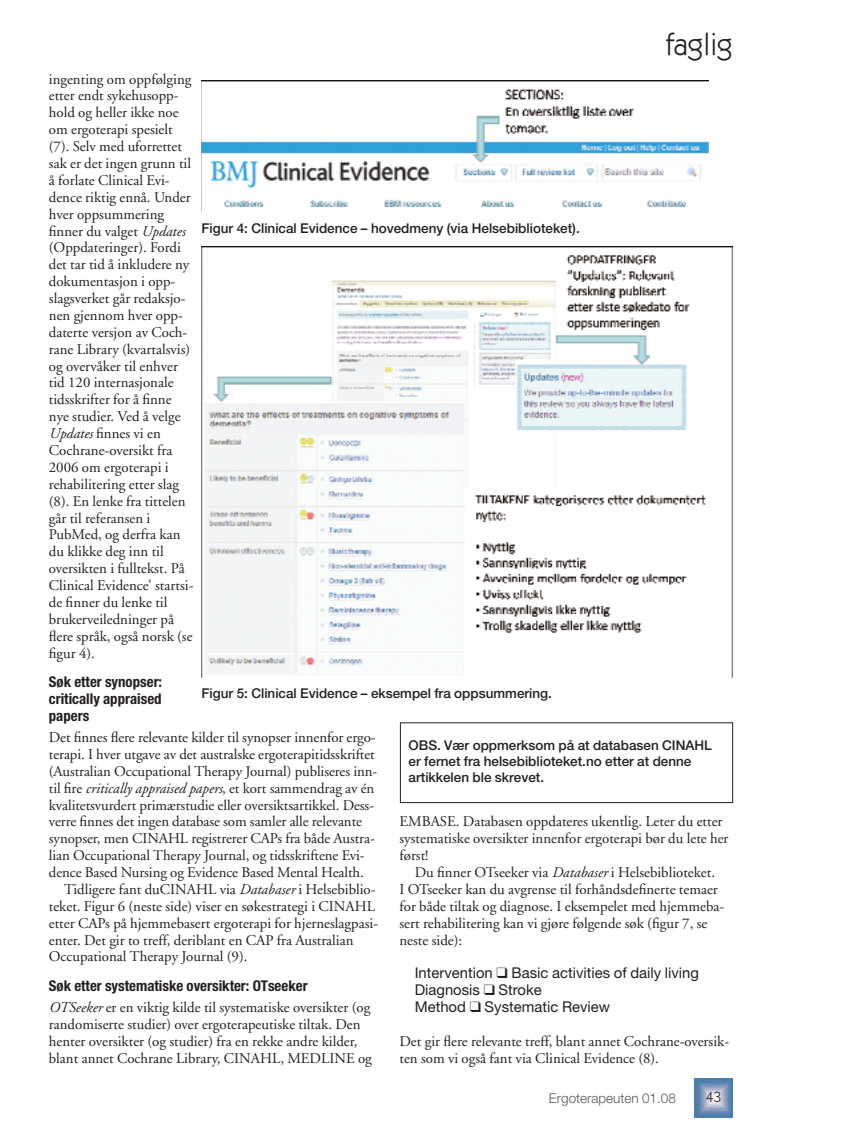
<style>
.page{position:relative;width:864px;height:1137px;background:#fff}
.page>*{position:absolute;margin:0;border:0;box-sizing:border-box;transform-origin:0 0}
.t1{font:31.05px "Itc Kabel";color:#231f20}
.t2{font:14.85px/17px "Adobe Garamond";color:#231f20}
.t3{font:700 condensed 14.85px/17px "Helvetica Neue";color:#231f20;text-align:justify}
.t4{font:14.85px/17px "Helvetica Neue";color:#231f20}
.t5{font:14.85px "Itc Kabel";color:#231f20}
.t6{font:500 13.5px/16.2px "Helvetica Neue";color:#231f20}
.t7{font:300 13.5px "Helvetica Neue";color:#58595b}
.s1{font-style:italic}
</style>
<div class="page">
<img style="left:695px;top:1078px;width:38px;height:39px">
<img style="left:202px;top:80px;width:506px;height:127px">
<img style="left:202px;top:247px;width:531px;height:430px">
<h1 class="t1" style="left:666px;top:32px;width:69px">faglig</h1>
<p class="t2" style="left:49px;top:72px;width:146px">ingenting om oppfølging etter endt sykehusopp&shy;hold og heller ikke noe om ergoterapi spesielt (7). Selv med uforrettet sak er det ingen grunn til å forlate Clinical Evi&shy;dence riktig ennå. Under hver oppsummering finner du valget <span class="s1">Updates </span>(Oppdateringer). Fordi det tar tid å inkludere ny dokumentasjon i opp&shy;slagsverket går redaksjo&shy;nen gjennom hver opp&shy;daterte versjon av Coch&shy;rane Library (kvartalsvis) og overvåker til enhver tid 120 internasjonale tidsskrifter for å finne nye studier. Ved å velge<br><span class="s1">Updates</span> finnes vi en<br>Cochrane-oversikt fra<br>2006 om ergoterapi i rehabilitering etter slag (8). En lenke fra tittelen går til referansen i<br>PubMed, og derfra kan du klikke deg inn til oversikten i fulltekst. På<br>Clinical Evidence’ startsi&shy;de finner du lenke til brukerveiledninger på flere språk, også norsk (se figur 4).</p>
<p class="t3" style="left:49px;top:675px;width:115px">Søk etter synopser: critically appraised papers</p>
<p class="t2" style="left:49px;top:730px;width:328px">Det finnes flere relevante kilder til synopser innenfor ergo-</p>
<p class="t2" style="left:49px;top:747px;width:327px">terapi. I hver utgave av det australske ergoterapitidsskriftet</p>
<p class="t2" style="left:49px;top:764px;width:330px">(Australian Occupational Therapy Journal) publiseres inn-</p>
<p class="t2" style="left:49px;top:781px;width:327px">til fire <span class="s1">critically appraised papers</span>, et kort sammendrag av én</p>
<p class="t2" style="left:49px;top:797px;width:327px">kvalitetsvurdert primærstudie eller oversiktsartikkel. Dess-</p>
<p class="t2" style="left:49px;top:814px;width:315px">verre finnes det ingen database som samler alle relevante</p>
<p class="t2" style="left:49px;top:831px;width:327px">synopser, men CINAHL registrerer CAPs fra både Austra-</p>
<p class="t2" style="left:49px;top:848px;width:317px">lian Occupational Therapy Journal, og tidsskriftene Evi-</p>
<p class="t2" style="left:49px;top:865px;width:317px">dence Based Nursing og Evidence Based Mental Health.</p>
<p class="t2" style="left:64px;top:882px;width:313px">Tidligere fant duCINAHL via <span class="s1">Databaser</span> i Helsebiblio-</p>
<p class="t2" style="left:49px;top:899px;width:328px">teket. Figur 6 (neste side) viser en søkestrategi i CINAHL</p>
<p class="t2" style="left:49px;top:916px;width:331px">etter CAPs på hjemmebasert ergoterapi for hjerneslagpasi-</p>
<p class="t2" style="left:49px;top:932px;width:306px">enter. Det gir to treff, deriblant en CAP fra Australian</p>
<p class="t2" style="left:49px;top:949px;width:200px">Occupational Therapy Journal (9).</p>
<p class="t3" style="left:49px;top:979px;width:260px">Søk etter systematiske oversikter: OTseeker</p>
<p class="t2" style="left:49px;top:1000px;width:325px"><span class="s1">OTSeeker</span> er en viktig kilde til systematiske oversikter (og randomiserte studier) over ergoterapeutiske tiltak. Den henter oversikter (og studier) fra en rekke andre kilder, blant annet Cochrane Library, CINAHL, MEDLINE og</p>
<p class="t6" style="left:202px;top:221px;width:380px">Figur 4: Clinical Evidence – hovedmeny (via Helsebiblioteket).</p>
<p class="t6" style="left:202px;top:686px;width:352px">Figur 5: Clinical Evidence – eksempel fra oppsummering.</p>
<p class="t6" style="left:409px;top:738px;width:305px">OBS. Vær oppmerksom på at databasen CINAHL er fernet fra helsebiblioteket.no etter at denne artikkelen ble skrevet.</p>
<p class="t2" style="left:399px;top:814px;width:331px">EMBASE. Databasen oppdateres ukentlig. Leter du etter systematiske oversikter innenfor ergoterapi bør du lete her først!</p>
<p class="t2" style="left:399px;top:865px;width:326px;text-indent:15px">Du finner OTseeker via <span class="s1">Databaser</span> i Helsebiblioteket.<br>I OTseeker kan du avgrense til forhåndsdefinerte temaer for både tiltak og diagnose. I eksempelet med hjemmeba&shy;sert rehabilitering kan vi gjøre følgende søk (figur 7, se neste side):</p>
<p class="t4" style="left:415px;top:966px;width:286px">Intervention ❑ Basic activities of daily living<br>Diagnosis ❑ Stroke<br>Method ❑ Systematic Review</p>
<p class="t2" style="left:399px;top:1034px;width:331px">Det gir flere relevante treff, blant annet Cochrane-oversik&shy;ten som vi også fant via Clinical Evidence (8).</p>
<p class="t7" style="left:549px;top:1093px;width:128px">Ergoterapeuten 01.08</p>
<p class="t5" style="left:706px;top:1091px;width:16px">43</p>
</div>
